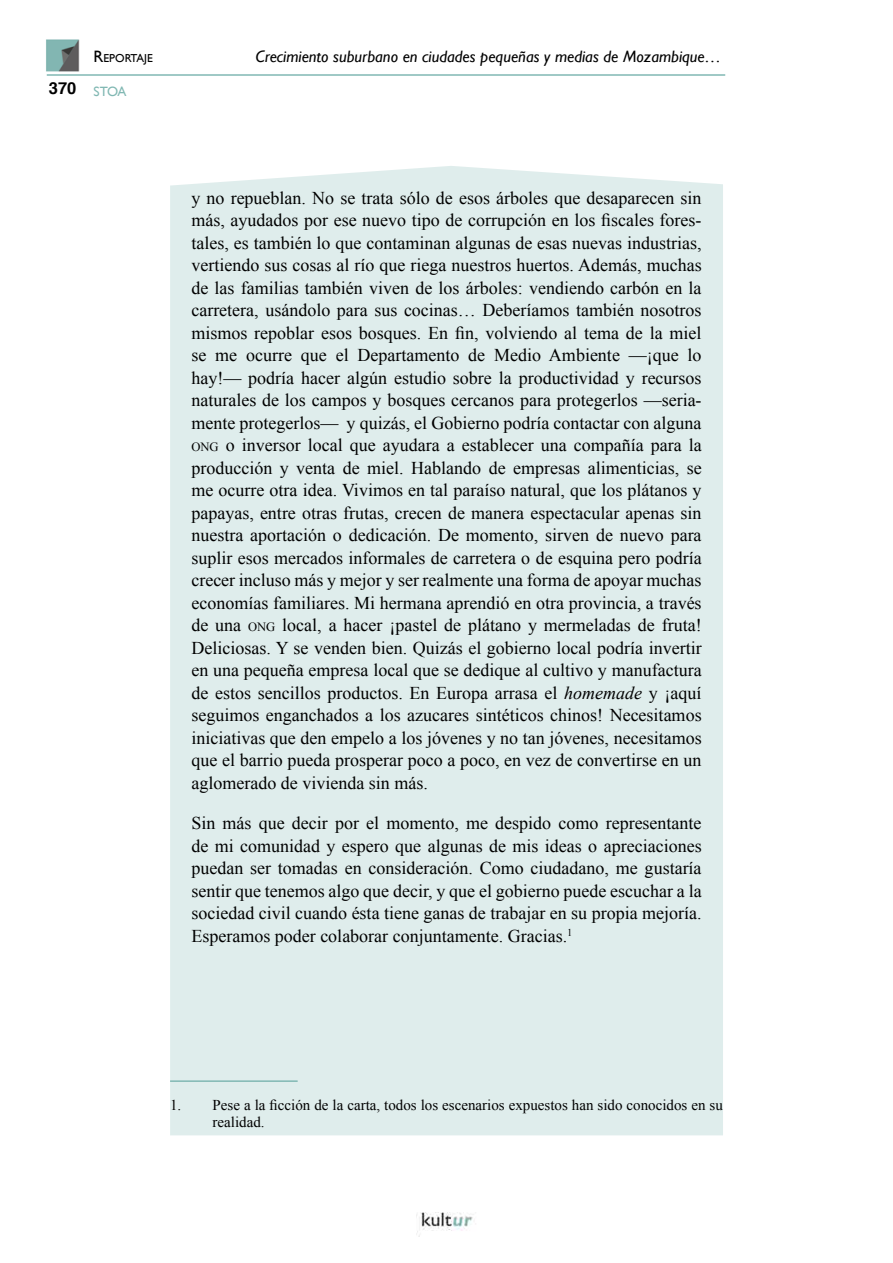
<style>
.page{position:relative;width:893px;height:1263px;background:#fff}
.page>*{position:absolute;margin:0;border:0;box-sizing:border-box;transform-origin:0 0}
.STOA_Cuerpo{font:18px/22.5px "Times New Roman";color:#000;text-align:justify}
.t1{font:italic 16.5px "Gill Sans";color:#000}
.t2{font:700 16.5px "Helvetica";color:#000}
.Nota_al_pie{font:15px/16.5px "Times New Roman";color:#000}
.t3{font:13.5px "Gill Sans";color:#81b8b3}
.t4{font:11.55px "Gill Sans";color:#000}
.s1{font-size:16.5px}
.s2{font-size:12.6px}
.s3{font-style:italic}
</style>
<div class="page">
<div style="left:170px;top:166px;width:553px;height:969px;background:#dfedec"></div>
<img style="left:46px;top:39px;width:34px;height:33px">
<img style="left:417px;top:1212px;width:56px;height:25px">
<hr style="left:47px;top:74px;width:678px;height:2px;background:#81b8b3">
<hr style="left:170px;top:1080px;width:128px;height:2px;background:#81b8b3">
<p class="t2" style="left:49px;top:75px;width:29px">370</p>
<p class="t4" style="left:94px;top:52px;width:61px"><span class="s1">R</span>EPORTAJE</p>
<p class="t1" style="left:256px;top:47px;width:467px">Crecimiento suburbano en ciudades pequeñas y medias de Mozambique…</p>
<p class="t3" style="left:94px;top:83px;width:35px">STOA</p>
<p class="STOA_Cuerpo" style="left:191px;top:186px;width:512px">y no repueblan. No se trata sólo de esos árboles que desaparecen sin más, ayudados por ese nuevo tipo de corrupción en los fiscales fores&shy;tales, es también lo que contaminan algunas de esas nuevas industrias, vertiendo sus cosas al río que riega nuestros huertos. Además, muchas de las familias también viven de los árboles: vendiendo carbón en la carretera, usándolo para sus cocinas… Deberíamos también nosotros mismos repoblar esos bosques. En fin, volviendo al tema de la miel se me ocurre que el Departamento de Medio Ambiente —¡que lo hay!— podría hacer algún estudio sobre la productividad y recursos naturales de los campos y bosques cercanos para protegerlos —seria&shy;mente protegerlos— y quizás, el Gobierno podría contactar con alguna <span class="s2">ONG</span> o inversor local que ayudara a establecer una compañía para la producción y venta de miel. Hablando de empresas alimenticias, se me ocurre otra idea. Vivimos en tal paraíso natural, que los plátanos y papayas, entre otras frutas, crecen de manera espectacular apenas sin nuestra aportación o dedicación. De momento, sirven de nuevo para suplir esos mercados informales de carretera o de esquina pero podría crecer incluso más y mejor y ser realmente una forma de apoyar muchas economías familiares. Mi hermana aprendió en otra provincia, a través de una <span class="s2">ONG</span> local, a hacer ¡pastel de plátano y mermeladas de fruta!<br>Deliciosas. Y se venden bien. Quizás el gobierno local podría invertir en una pequeña empresa local que se dedique al cultivo y manufactura de estos sencillos productos. En Europa arrasa el <span class="s3">homemade</span> y ¡aquí seguimos enganchados a los azucares sintéticos chinos! Necesitamos iniciativas que den empelo a los jóvenes y no tan jóvenes, necesitamos que el barrio pueda prosperar poco a poco, en vez de convertirse en un aglomerado de vivienda sin más.</p>
<p class="STOA_Cuerpo" style="left:191px;top:812px;width:512px">Sin más que decir por el momento, me despido como representante de mi comunidad y espero que algunas de mis ideas o apreciaciones puedan ser tomadas en consideración. Como ciudadano, me gustaría sentir que tenemos algo que decir, y que el gobierno puede escuchar a la sociedad civil cuando ésta tiene ganas de trabajar en su propia mejoría.<br>Esperamos poder colaborar conjuntamente. Gracias.<sup>1</sup></p>
<p class="Nota_al_pie" style="left:213px;top:1097px;width:512px;text-indent:-43px">1. Pese a la ficción de la carta, todos los escenarios expuestos han sido conocidos en su realidad.</p>
</div>
